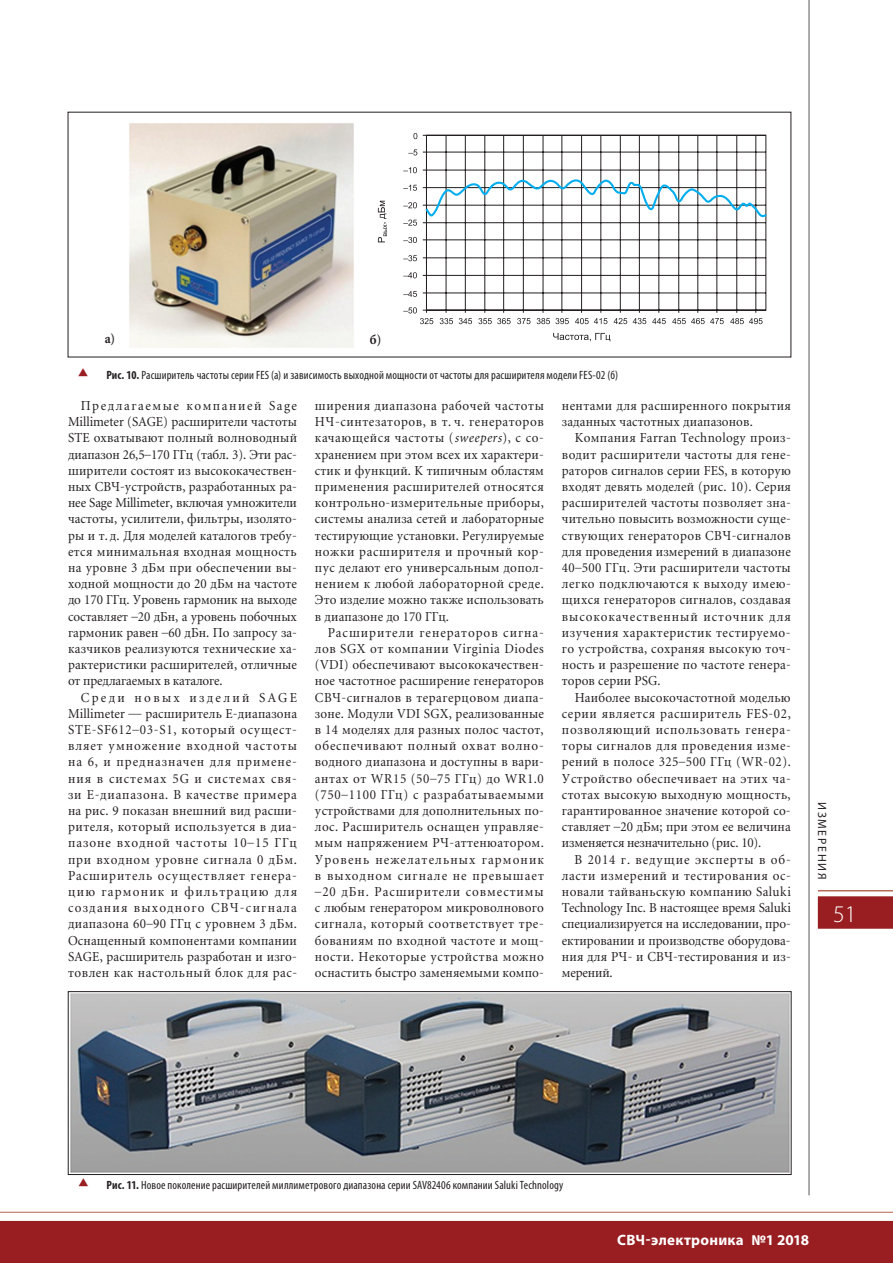
<style>
.page{position:relative;width:893px;height:1263px;background:#fff}
.page>*{position:absolute;margin:0;border:0;box-sizing:border-box;transform-origin:0 0}
.t1{font:300 24px "Myriad Pro";color:#fff}
.t2{font:700 15px "Myriad Pro";letter-spacing:.02em;color:#fff}
.t3{font:13.5px/16.2px "Miniature";letter-spacing:.01em;color:#231f20;text-align:justify;scale:.95 1}
.t4{font:700 13.5px "Miniature";color:#231f20;scale:.95 1}
.t5{font:condensed 12px "Myriad Pro";letter-spacing:.01em;color:#231f20}
.t6{font:12px "Myriad Pro";letter-spacing:.14em;color:#231f20}
.s1{font-weight:700}
.s2{font-style:italic}
</style>
<div class="page">
<img style="left:129px;top:123px;width:225px;height:225px">
<img style="left:70px;top:993px;width:719px;height:180px">
<div style="left:68px;top:991px;width:723px;height:184px;border:1px solid #231f20"></div>
<svg style="left:422px;top:135px;width:345px;height:178px"></svg>
<svg style="left:424px;top:178px;width:343px;height:40px"></svg>
<svg style="left:553px;top:333px;width:57px;height:8px"></svg>
<svg style="left:378px;top:201px;width:9px;height:41px"></svg>
<svg style="left:403px;top:291px;width:14px;height:6px"></svg>
<svg style="left:403px;top:272px;width:14px;height:6px"></svg>
<svg style="left:403px;top:255px;width:14px;height:6px"></svg>
<svg style="left:403px;top:237px;width:14px;height:6px"></svg>
<svg style="left:403px;top:220px;width:14px;height:6px"></svg>
<svg style="left:403px;top:202px;width:14px;height:6px"></svg>
<svg style="left:403px;top:185px;width:14px;height:6px"></svg>
<svg style="left:403px;top:167px;width:14px;height:6px"></svg>
<svg style="left:408px;top:149px;width:9px;height:6px"></svg>
<svg style="left:413px;top:133px;width:4px;height:6px"></svg>
<svg style="left:403px;top:307px;width:30px;height:17px"></svg>
<svg style="left:440px;top:318px;width:13px;height:6px"></svg>
<svg style="left:459px;top:318px;width:13px;height:6px"></svg>
<svg style="left:478px;top:318px;width:33px;height:6px"></svg>
<svg style="left:517px;top:318px;width:13px;height:6px"></svg>
<svg style="left:537px;top:318px;width:32px;height:6px"></svg>
<svg style="left:575px;top:318px;width:32px;height:6px"></svg>
<svg style="left:614px;top:318px;width:13px;height:6px"></svg>
<svg style="left:633px;top:318px;width:13px;height:6px"></svg>
<svg style="left:652px;top:318px;width:14px;height:6px"></svg>
<svg style="left:672px;top:318px;width:52px;height:6px"></svg>
<svg style="left:730px;top:318px;width:32px;height:6px"></svg>
<hr style="left:0;top:1212px;width:893px;height:1px;background:#b76957">
<div style="left:0;top:1221px;width:893px;height:42px;background:#981e21"></div>
<hr style="left:809px;top:0;width:1px;height:1195px;background:#57585a">
<div style="left:818px;top:896px;width:75px;height:33px;background:#981e21"></div>
<hr style="left:818px;top:890px;width:75px;height:1px;background:#b76957">
<p class="t4" style="left:105px;top:332px;width:13px">а)</p>
<p class="t4" style="left:370px;top:332px;width:13px">б)</p>
<p class="t5" style="left:106px;top:368px;width:513px"><span class="s1">Рис. 10.</span> Расширитель частоты серии FES (а) и зависимость выходной мощности от частоты для расширителя модели FES-02 (б)</p>
<p class="t3" style="left:68px;top:398px;width:243px;text-indent:13px">Предлагаемые компанией Sage Millimeter (SAGE) расширители частоты STE охватывают полный волноводный диапазон 26,5–170 ГГц (табл. 3). Эти рас‑ ширители состоят из высококачествен‑ ных СВЧ-устройств, разработанных ра‑ нее Sage Millimeter, включая умножители частоты, усилители, фильтры, изолято‑ ры и т. д. Для моделей каталогов требу‑ ется минимальная входная мощность на уровне 3 дБм при обеспечении вы‑ ходной мощности до 20 дБм на частоте до 170 ГГц. Уровень гармоник на выходе составляет –20 дБн, а уровень побочных гармоник равен –60 дБн. По запросу за‑ казчиков реализуются технические ха‑ рактеристики расширителей, отличные от предлагаемых в каталоге.</p>
<p class="t3" style="left:68px;top:690px;width:243px;text-indent:13px">Среди новых изделий SAGE Millimeter — расширитель E‑диапазона STE-SF612–03‑S1, который осущест‑ вляет умножение входной частоты на 6, и предназначен для примене‑ ния в системах 5G и системах свя‑ зи E‑диапазона. В качестве примера на рис. 9 показан внешний вид расши‑ рителя, который используется в диа‑ пазоне входной частоты 10–15 ГГц при входном уровне сигнала 0 дБм.<br>Расширитель осуществляет генера‑ цию гармоник и фильтрацию для создания выходного СВЧ-сигнала диапазона 60–90 ГГц с уровнем 3 дБм.<br>Оснащенный компонентами компании SAGE, расширитель разработан и изго‑ товлен как настольный блок для рас‑</p>
<p class="t3" style="left:315px;top:398px;width:243px">ширения диапазона рабочей частоты НЧ-синтезаторов, в т. ч. генераторов качающейся частоты (<span class="s2">sweepers</span>), с со‑ хранением при этом всех их характери‑ стик и функций. К типичным областям применения расширителей относятся контрольно-измерительные приборы, системы анализа сетей и лабораторные тестирующие установки. Регулируемые ножки расширителя и прочный кор‑ пус делают его универсальным допол‑ нением к любой лабораторной среде.<br>Это изделие можно также использовать в диапазоне до 170 ГГц.</p>
<p class="t3" style="left:315px;top:625px;width:243px;text-indent:13px">Расширители генераторов сигна‑ лов SGX от компании Virginia Diodes (VDI) обеспечивают высококачествен‑ ное частотное расширение генераторов СВЧ-сигналов в терагерцовом диапа‑ зоне. Модули VDI SGX, реализованные в 14 моделях для разных полос частот, обеспечивают полный охват волно‑ водного диапазона и доступны в вари‑ антах от WR15 (50–75 ГГц) до WR1.0 (750–1100 ГГц) с разрабатываемыми устройствами для дополнительных по‑ лос. Расширитель оснащен управляе‑ мым напряжением РЧ-аттенюатором.<br>Уровень нежелательных гармоник в выходном сигнале не превышает –20 дБн. Расширители совместимы с любым генератором микроволнового сигнала, который соответствует тре‑ бованиям по входной частоте и мощ‑ ности. Некоторые устройства можно оснастить быстро заменяемыми компо‑</p>
<p class="t3" style="left:562px;top:398px;width:242px">нентами для расширенного покрытия заданных частотных диапазонов.</p>
<p class="t3" style="left:562px;top:430px;width:243px;text-indent:13px">Компания Farran Technology произ‑ водит расширители частоты для гене‑ раторов сигналов серии FES, в которую входят девять моделей (рис. 10). Серия расширителей частоты позволяет зна‑ чительно повысить возможности суще‑ ствующих генераторов СВЧ-сигналов для проведения измерений в диапазоне 40–500 ГГц. Эти расширители частоты легко подключаются к выходу имею‑ щихся генераторов сигналов, создавая высококачественный источник для изучения характеристик тестируемо‑ го устройства, сохраняя высокую точ‑ ность и разрешение по частоте генера‑ торов серии PSG.</p>
<p class="t3" style="left:562px;top:690px;width:243px;text-indent:13px">Наиболее высокочастотной моделью серии является расширитель FES‑02, позволяющий использовать генера‑ торы сигналов для проведения изме‑ рений в полосе 325–500 ГГц (WR‑02).<br>Устройство обеспечивает на этих ча‑ стотах высокую выходную мощность, гарантированное значение которой со‑ ставляет –20 дБм; при этом ее величина изменяется незначительно (рис. 10).</p>
<p class="t3" style="left:562px;top:852px;width:243px;text-indent:13px">В 2014 г. ведущие эксперты в об‑ ласти измерений и тестирования ос‑ новали тайваньскую компанию Saluki Technology Inc. В настоящее время Saluki специализируется на исследовании, про‑ ектировании и производстве оборудова‑ ния для РЧ- и СВЧ-тестирования и из‑ мерений.</p>
<p class="t6" style="left:829px;top:802px;width:79px;rotate:90deg">Измерения</p>
<h1 class="t1" style="left:833px;top:899px;width:25px">51</h1>
<p class="t5" style="left:107px;top:1178px;width:458px"><span class="s1">Рис. 11.</span> Новое поколение расширителей миллиметрового диапазона серии SAV82406 компании Saluki Technology</p>
<p class="t2" style="left:617px;top:1230px;width:194px">СВЧ-электроника №1 2018</p>
</div>
